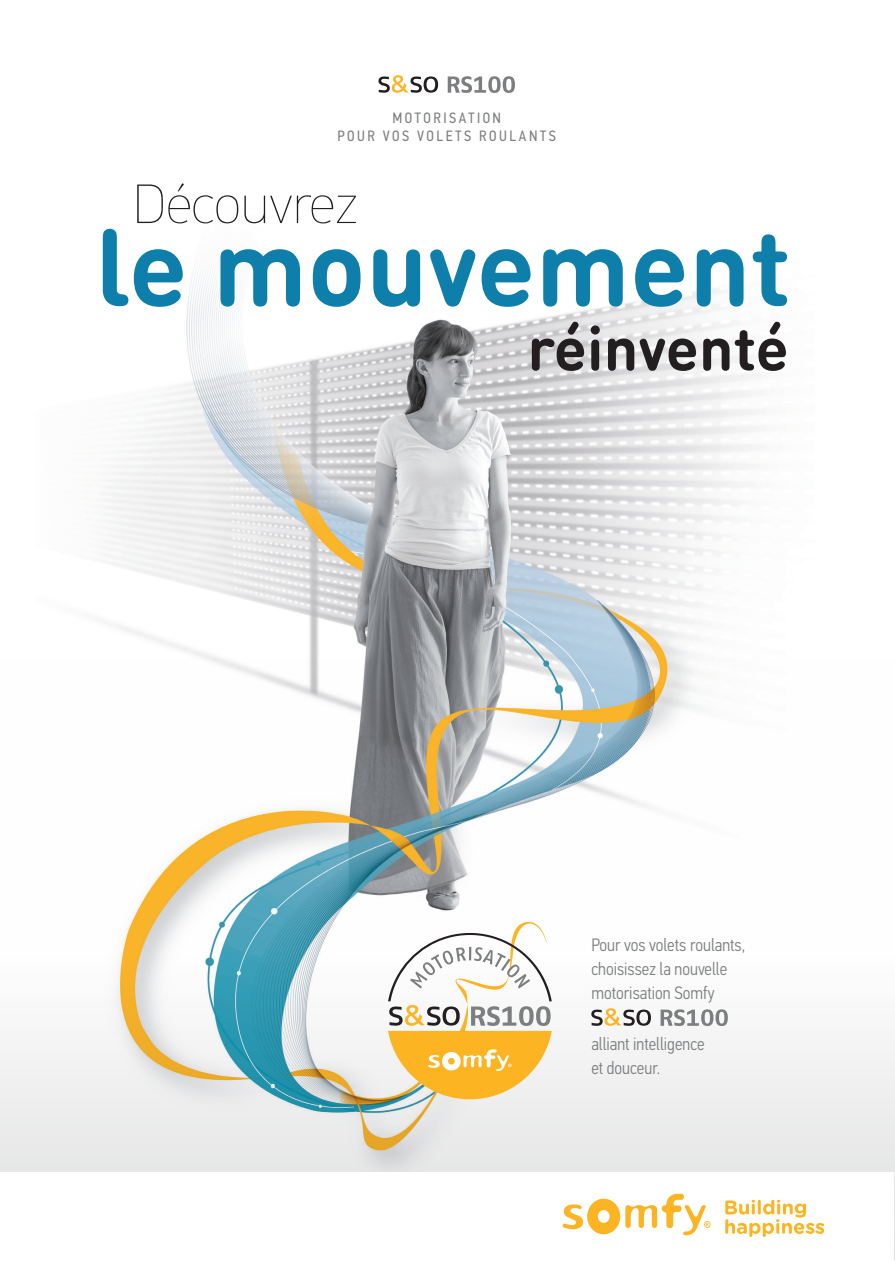
<style>
.page{position:relative;width:895px;height:1262px;background:#fff}
.page>*{position:absolute;margin:0;border:0;box-sizing:border-box;transform-origin:0 0}
.t1{font:700 108px "DIN Round Pro";color:#0e7eaa}
.t2{font:700 60.75px "DIN Round Pro";color:#231f20}
.t3{font:100 55.35px "PF Din Text Pro";color:#231f20}
.t4{font:300 18px/24px "PF Din Text Cond Pro";color:#7c7e7f}
.t5{font:15px "PF Din Text Cond Pro";letter-spacing:.17em;color:#7c7e7f}
</style>
<div class="page">
<img style="left:97px;top:271px;width:664px;height:387px">
<svg style="left:0;top:658px;width:895px;height:602px"></svg>
<div style="left:0;top:1172px;width:893px;height:89px;background:#fff"></div>
<svg style="left:725px;top:1199px;width:99px;height:38px"></svg>
<svg style="left:562px;top:1193px;width:148px;height:42px"></svg>
<svg style="left:378px;top:75px;width:60px;height:18px"></svg>
<svg style="left:448px;top:76px;width:67px;height:17px"></svg>
<svg style="left:388px;top:919px;width:164px;height:180px"></svg>
<svg style="left:591px;top:1008px;width:60px;height:18px"></svg>
<svg style="left:660px;top:1009px;width:68px;height:17px"></svg>
<p class="t5" style="left:392px;top:109px;width:110px">MOTORISATION</p>
<p class="t5" style="left:337px;top:127px;width:220px">POUR VOS VOLETS ROULANTS</p>
<p class="t3" style="left:133px;top:172px;width:227px">Découvrez</p>
<p class="t1" style="left:95px;top:192px;width:696px">le mouvement</p>
<p class="t2" style="left:527px;top:306px;width:263px">réinventé</p>
<p class="t4" style="left:591px;top:933px;width:155px">Pour vos volets roulants, choisissez la nouvelle motorisation Somfy</p>
<p class="t4" style="left:591px;top:1032px;width:115px">alliant intelligence et douceur.</p>
</div>
